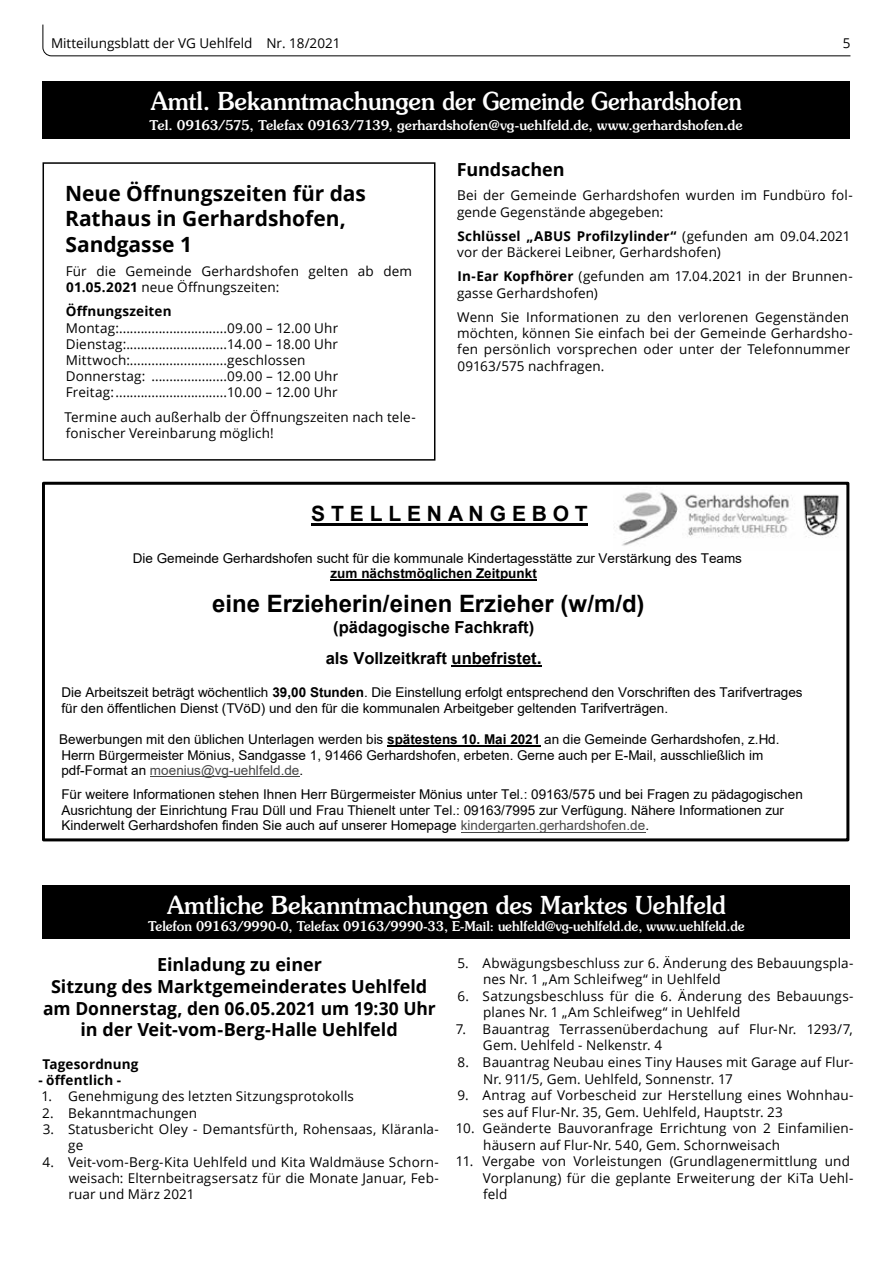
<style>
.page{position:relative;width:893px;height:1263px;background:#fff}
.page>*{position:absolute;margin:0;border:0;box-sizing:border-box;transform-origin:0 0}
.t1{font:500 24.75px "Souvenir";color:#fff;scale:.95 1}
.t2{font:700 24px "Arial";color:#000}
.t3{font:700 21px/25.2px "Open Sans";color:#000}
.t4{font:700 21px "Arial";color:#000}
.t5{font:700 18px/21.8px "Open Sans";color:#000;text-align:center}
.t6{font:700 16.5px/30.9px "Arial";color:#000;text-align:center}
.t7{font:13.5px/16.2px "Open Sans";letter-spacing:.01em;color:#000}
.t8{font:13.5px/15.6px "Arial";letter-spacing:.005em;color:#000}
.t9{font:500 13.5px "Souvenir";color:#fff;scale:.95 1}
.t10{font:500 13.5px "Souvenir";color:#fff}
.t11{font:700 13.5px "Open Sans";letter-spacing:.01em;color:#000}
.t12{font:700 13.5px "Arial";color:#000}
.s1{font-weight:700}
.s2{font-size:18px}
.s3{color:#464646}
</style>
<div class="page">
<svg style="left:42px;top:24px;width:809px;height:33px"></svg>
<div style="left:43px;top:81px;width:807px;height:58px;background:#000"></div>
<div style="left:43px;top:162px;width:392px;height:299px;border:2px solid #000"></div>
<div style="left:42px;top:482px;width:807px;height:359px;border:3px solid #000"></div>
<img style="left:614px;top:492px;width:225px;height:54px">
<hr style="left:311px;top:523px;width:277px;height:3px;background:#000">
<hr style="left:330px;top:579px;width:207px;height:2px;background:#000">
<hr style="left:452px;top:665px;width:90px;height:2px;background:#000">
<hr style="left:387px;top:745px;width:153px;height:2px;background:#000">
<hr style="left:150px;top:776px;width:150px;height:1px;background:#464646">
<hr style="left:461px;top:832px;width:184px;height:1px;background:#464646">
<div style="left:43px;top:885px;width:807px;height:54px;background:#000"></div>
<p class="t7" style="left:51px;top:34px;width:291px">Mitteilungsblatt der VG Uehlfeld Nr. 18/2021</p>
<p class="t7" style="left:843px;top:34px;width:9px">5</p>
<h1 class="t1" style="left:151px;top:86px;width:623px">Amtl. Bekanntmachungen der Gemeinde Gerhardshofen</h1>
<p class="t10" style="left:150px;top:117px;width:594px">Tel. 09163/575, Telefax 09163/7139, gerhardshofen@vg-uehlfeld.de, www.gerhardshofen.de</p>
<h3 class="t3" style="left:65px;top:180px;width:302px">Neue Öffnungszeiten für das<br>Rathaus in Gerhardshofen,<br>Sandgasse 1</h3>
<p class="t7" style="left:66px;top:262px;width:348px">Für die Gemeinde Gerhardshofen gelten ab dem<br><span class="s1">01.05.2021</span> neue Öffnungszeiten:</p>
<p class="t11" style="left:66px;top:302px;width:107px">Öffnungszeiten</p>
<p class="t7" style="left:66px;top:319px;width:274px">Montag:..............................09.00 – 12.00 Uhr Dienstag:............................14.00 – 18.00 Uhr Mittwoch:...........................geschlossen Donnerstag: .....................09.00 – 12.00 Uhr Freitag:...............................10.00 – 12.00 Uhr</p>
<p class="t7" style="left:65px;top:408px;width:353px">Termine auch außerhalb der Öffnungszeiten nach tele&shy;fonischer Vereinbarung möglich!</p>
<h3 class="t5" style="left:457px;top:158px;width:109px">Fundsachen</h3>
<p class="t7" style="left:457px;top:187px;width:397px">Bei der Gemeinde Gerhardshofen wurden im Fundbüro fol&shy;gende Gegenstände abgegeben:</p>
<p class="t7" style="left:457px;top:228px;width:395px"><span class="s1">Schlüssel „ABUS Profilzylinder“</span> (gefunden am 09.04.2021 vor der Bäckerei Leibner, Gerhardshofen)</p>
<p class="t7" style="left:457px;top:268px;width:397px"><span class="s1">In-Ear Kopfhörer</span> (gefunden am 17.04.2021 in der Brunnen&shy;gasse Gerhardshofen)</p>
<p class="t7" style="left:457px;top:309px;width:397px">Wenn Sie Informationen zu den verlorenen Gegenständen möchten, können Sie einfach bei der Gemeinde Gerhardsho&shy;fen persönlich vorsprechen oder unter der Telefonnummer 09163/575 nachfragen.</p>
<h3 class="t4" style="left:311px;top:499px;width:278px">S T E L L E N A N G E B O T</h3>
<p class="t8" style="left:133px;top:550px;width:611px">Die Gemeinde Gerhardshofen sucht für die kommunale Kindertagesstätte zur Verstärkung des Teams</p>
<p class="t12" style="left:330px;top:564px;width:208px">zum nächstmöglichen Zeitpunkt</p>
<h2 class="t2" style="left:212px;top:587px;width:434px">eine Erzieherin/einen Erzieher (w/m/d)</h2>
<p class="t6" style="left:326px;top:611px;width:218px">(pädagogische Fachkraft) als Vollzeitkraft unbefristet<span class="s2">.</span></p>
<p class="t8" style="left:61px;top:684px;width:743px">Die Arbeitszeit beträgt wöchentlich <span class="s1">39,00 Stunden</span>. Die Einstellung erfolgt entsprechend den Vorschriften des Tarifvertrages für den öffentlichen Dienst (TVöD) und den für die kommunalen Arbeitgeber geltenden Tarifverträgen.</p>
<p class="t8" style="left:59px;top:731px;width:722px">Bewerbungen mit den üblichen Unterlagen werden bis <span class="s1">spätestens 10. Mai 2021</span> an die Gemeinde Gerhardshofen, z.Hd.<br>Herrn Bürgermeister Mönius, Sandgasse 1, 91466 Gerhardshofen, erbeten. Gerne auch per E-Mail, ausschließlich im pdf-Format an <span class="s3">moenius@vg-uehlfeld.de</span>.</p>
<p class="t8" style="left:61px;top:786px;width:743px">Für weitere Informationen stehen Ihnen Herr Bürgermeister Mönius unter Tel.: 09163/575 und bei Fragen zu pädagogischen<br>Ausrichtung der Einrichtung Frau Düll und Frau Thienelt unter Tel.: 09163/7995 zur Verfügung. Nähere Informationen zur<br>Kinderwelt Gerhardshofen finden Sie auch auf unserer Homepage <span class="s3">kindergarten.gerhardshofen.de</span>.</p>
<h1 class="t1" style="left:167px;top:890px;width:590px">Amtliche Bekanntmachungen des Marktes Uehlfeld</h1>
<p class="t9" style="left:148px;top:917px;width:629px">Telefon 09163/9990-0, Telefax 09163/9990-33, E-Mail: uehlfeld@vg-uehlfeld.de, www.uehlfeld.de</p>
<h3 class="t5" style="left:43px;top:953px;width:394px">Einladung zu einer<br>Sitzung des Marktgemeinderates Uehlfeld am Donnerstag, den 06.05.2021 um 19:30 Uhr in der Veit-vom-Berg-Halle Uehlfeld</h3>
<p class="t11" style="left:42px;top:1054px;width:98px">Tagesordnung</p>
<p class="t11" style="left:38px;top:1071px;width:84px">- öffentlich -</p>
<p class="t7" style="left:41px;top:1088px;width:314px">1. Genehmigung des letzten Sitzungsprotokolls</p>
<p class="t7" style="left:42px;top:1104px;width:156px">2. Bekanntmachungen</p>
<p class="t7" style="left:68px;top:1120px;width:372px;text-indent:-26px">3. Statusbericht Oley - Demantsfürth, Rohensaas, Kläranla&shy;ge</p>
<p class="t7" style="left:68px;top:1153px;width:372px;text-align:justify;text-indent:-26px">4. Veit-vom-Berg-Kita Uehlfeld und Kita Waldmäuse Schorn&shy;weisach: Elternbeitragsersatz für die Monate Januar, Feb&shy;ruar und März 2021</p>
<p class="t7" style="left:483px;top:954px;width:372px;text-indent:-26px">5. Abwägungsbeschluss zur 6. Änderung des Bebauungspla&shy;nes Nr. 1 „Am Schleifweg“ in Uehlfeld</p>
<p class="t7" style="left:483px;top:987px;width:372px;text-indent:-26px">6. Satzungsbeschluss für die 6. Änderung des Bebauungs&shy;planes Nr. 1 „Am Schleifweg“ in Uehlfeld</p>
<p class="t7" style="left:483px;top:1020px;width:371px;text-indent:-27px">7. Bauantrag Terrassenüberdachung auf Flur-Nr. 1293/7,<br>Gem. Uehlfeld - Nelkenstr. 4</p>
<p class="t7" style="left:483px;top:1053px;width:372px;text-indent:-25px">8. Bauantrag Neubau eines Tiny Hauses mit Garage auf Flur-<br>Nr. 911/5, Gem. Uehlfeld, Sonnenstr. 17</p>
<p class="t7" style="left:483px;top:1086px;width:372px;text-indent:-26px">9. Antrag auf Vorbescheid zur Herstellung eines Wohnhau&shy;ses auf Flur-Nr. 35, Gem. Uehlfeld, Hauptstr. 23</p>
<p class="t7" style="left:483px;top:1119px;width:372px;text-indent:-27px">10. Geänderte Bauvoranfrage Errichtung von 2 Einfamilien&shy;häusern auf Flur-Nr. 540, Gem. Schornweisach</p>
<p class="t7" style="left:483px;top:1153px;width:372px;text-indent:-27px">11. Vergabe von Vorleistungen (Grundlagenermittlung und<br>Vorplanung) für die geplante Erweiterung der KiTa Uehl&shy;feld</p>
</div>
